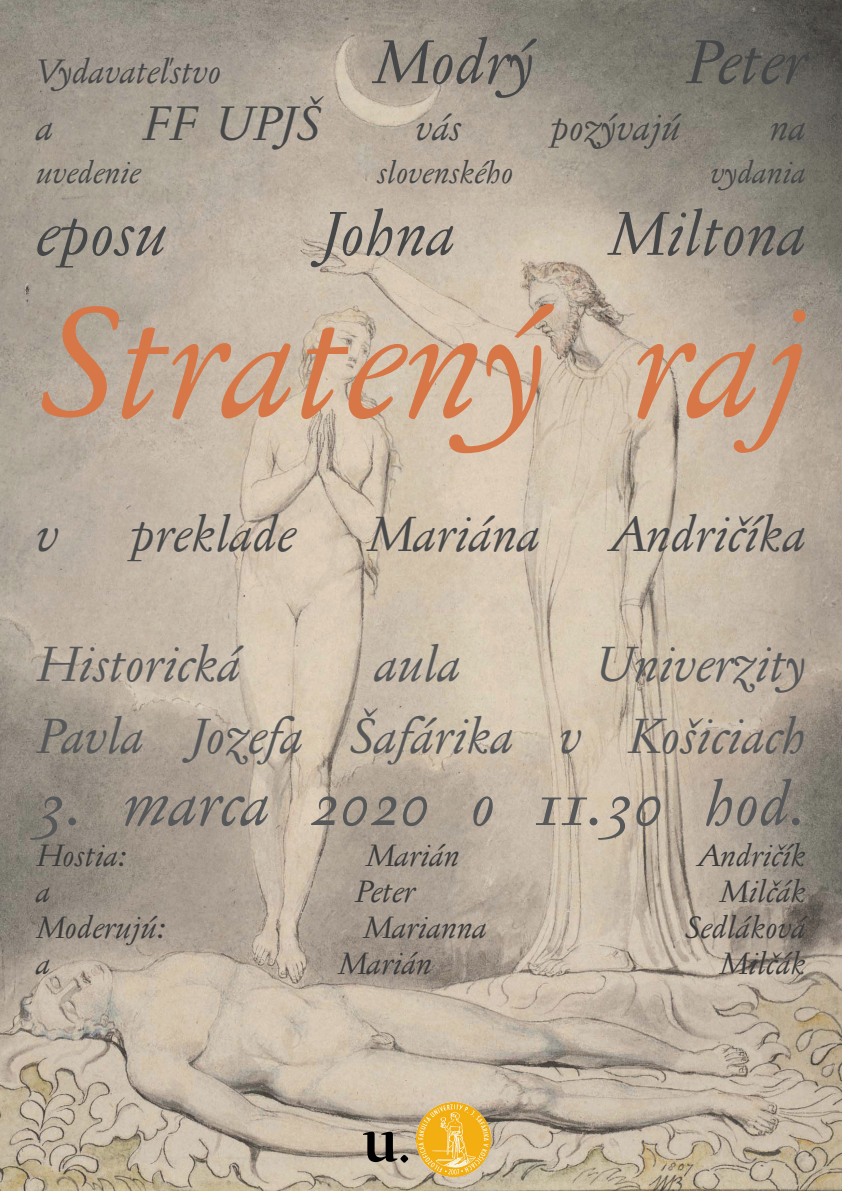
<style>
.page{position:relative;width:842px;height:1191px;background:#fff}
.page>*{position:absolute;margin:0;border:0;box-sizing:border-box;transform-origin:0 0}
.t1{font:italic 151px "Jannon Text OSF";color:#d77747}
.t2{font:italic 60px "Jannon Text OSF";color:#464748}
.t3{font:italic 60px "Jannon Text OSF";color:#57585a}
.t4{font:italic 48px "Jannon Text OSF";color:#57585a}
.t5{font:italic 48px "Jannon Text OSF";color:#494a4b}
.t6{font:italic 47px "Jannon Text OSF";color:#464748}
.t7{font:italic 36px "Jannon Text OSF";color:#464748}
.t8{font:italic 33px "Jannon Text OSF";color:#464748}
.t9{font:italic 30px "Jannon Text OSF";color:#3c3c3d}
.t10{font:italic 30px "Jannon Text OSF";color:#464748}
</style>
<div class="page">
<img style="left:0;top:0;width:842px;height:1191px">
<img style="left:416px;top:1102px;width:75px;height:74px">
<svg style="left:363px;top:1131px;width:35px;height:31px"></svg>
<svg style="left:400px;top:1154px;width:8px;height:8px"></svg>
<p class="t8" style="left:36px;top:52px;width:187px">Vydavateľstvo</p>
<p class="t7" style="left:36px;top:105px;width:19px">a</p>
<p class="t6" style="left:142px;top:95px;width:180px">FF UPJŠ</p>
<p class="t2" style="left:373px;top:26px;width:163px">Modrý</p>
<p class="t2" style="left:685px;top:26px;width:122px">Peter</p>
<p class="t7" style="left:415px;top:105px;width:48px">vás</p>
<p class="t7" style="left:551px;top:105px;width:132px">pozývajú</p>
<p class="t7" style="left:770px;top:105px;width:38px">na</p>
<p class="t10" style="left:36px;top:154px;width:106px">uvedenie</p>
<p class="t10" style="left:377px;top:154px;width:138px">slovenského</p>
<p class="t10" style="left:710px;top:154px;width:97px">vydania</p>
<p class="t2" style="left:36px;top:197px;width:133px">eposu</p>
<p class="t2" style="left:320px;top:197px;width:137px">Johna</p>
<p class="t2" style="left:608px;top:197px;width:199px">Miltona</p>
<p class="t1" style="left:36px;top:272px;width:771px">Stratený raj</p>
<p class="t5" style="left:36px;top:505px;width:24px">v</p>
<p class="t5" style="left:130px;top:505px;width:167px">preklade</p>
<p class="t5" style="left:367px;top:505px;width:174px">Mariána</p>
<p class="t5" style="left:612px;top:505px;width:196px">Andričíka</p>
<p class="t4" style="left:36px;top:635px;width:206px">Historická</p>
<p class="t4" style="left:375px;top:635px;width:88px">aula</p>
<p class="t4" style="left:595px;top:635px;width:213px">Univerzity</p>
<p class="t4" style="left:36px;top:707px;width:771px">Pavla Jozefa Šafárika v Košiciach</p>
<p class="t3" style="left:36px;top:767px;width:771px">3. marca 2020 o 11.30 hod.</p>
<p class="t9" style="left:36px;top:837px;width:92px">Hostia:</p>
<p class="t9" style="left:366px;top:837px;width:95px">Marián</p>
<p class="t9" style="left:699px;top:837px;width:109px">Andričík</p>
<p class="t9" style="left:36px;top:873px;width:16px">a</p>
<p class="t9" style="left:355px;top:873px;width:62px">Peter</p>
<p class="t9" style="left:719px;top:873px;width:88px">Milčák</p>
<p class="t9" style="left:36px;top:909px;width:131px">Moderujú:</p>
<p class="t9" style="left:363px;top:909px;width:125px">Marianna</p>
<p class="t9" style="left:685px;top:909px;width:123px">Sedláková</p>
<p class="t9" style="left:36px;top:945px;width:16px">a</p>
<p class="t9" style="left:338px;top:945px;width:95px">Marián</p>
<p class="t9" style="left:719px;top:945px;width:88px">Milčák</p>
</div>
